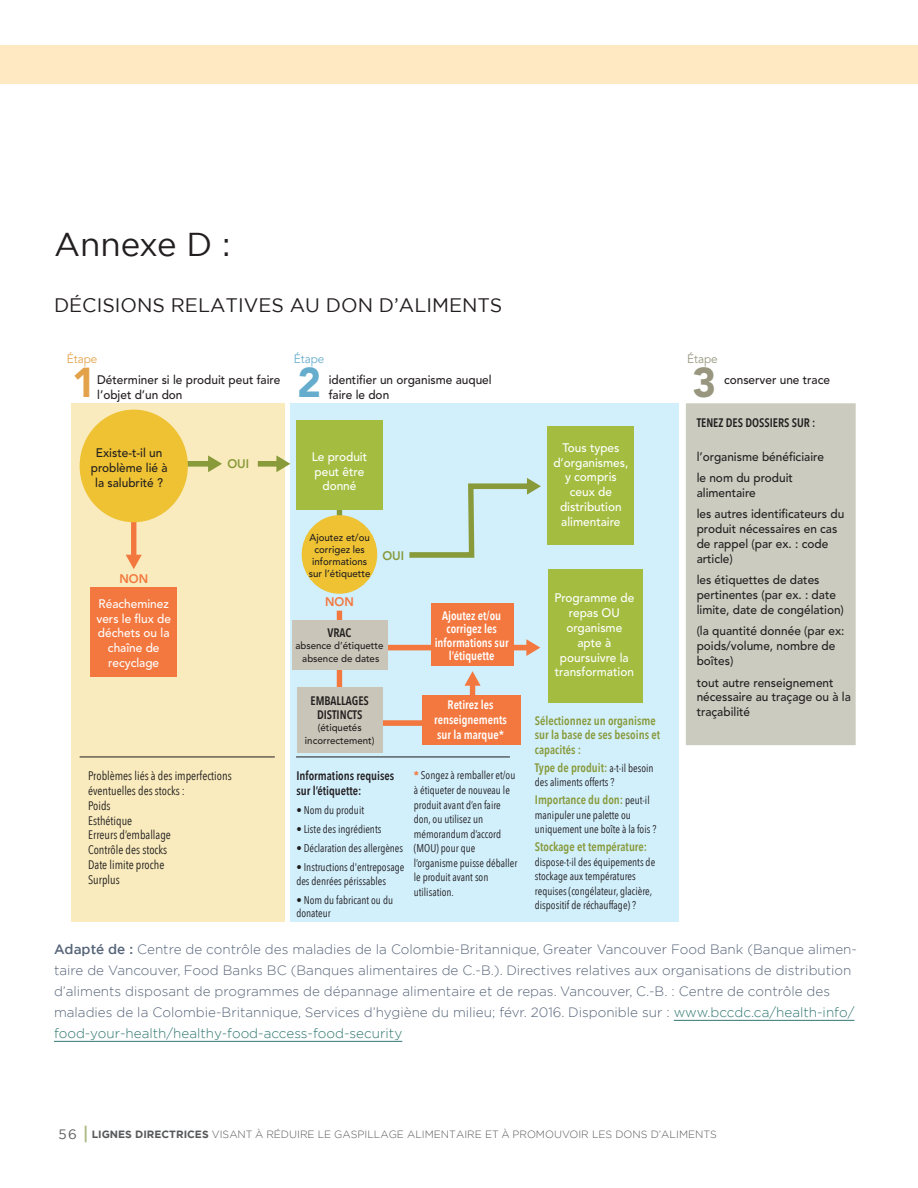
<style>
.page{position:relative;width:918px;height:1188px;background:#fff}
.page>*{position:absolute;margin:0;border:0;box-sizing:border-box;transform-origin:0 0}
.t1{font:900 41.4px "Avenir LT Std";color:#e3a24a;scale:.96 1}
.t2{font:900 41.4px "Avenir LT Std";color:#66adcd;scale:.96 1}
.t3{font:900 41.4px "Avenir LT Std";color:#98967e;scale:.96 1}
.Header_1{font:33px "Gotham";color:#231f20}
.t4{font:19.5px "Gotham";color:#231f20}
.t5{font:300 13.5px/21px "Gotham";color:#576579}
.t6{font:500 12.3px/14.9px "Avenir LT Std";color:#231f20;scale:.96 1}
.t7{font:500 12.3px/14.9px "Avenir LT Std";color:#fff;text-align:center;scale:.96 1}
.t8{font:600 12.3px/14.5px "Avenir Next Condensed";color:#889a3a;scale:.96 1}
.t9{font:12.3px/14.9px "Avenir Next Condensed";color:#201d1e;scale:.96 1}
.t10{font:600 12.3px/13.5px "Avenir Next Condensed";color:#fff;text-align:center;scale:.96 1}
.t11{font:600 12.3px/14.9px "Avenir Next Condensed";color:#231f20;text-align:center;scale:.96 1}
.t12{font:800 12.3px "Avenir LT Std";color:#889a39;scale:.96 1}
.t13{font:800 12.3px "Avenir LT Std";color:#f3783f;scale:.96 1}
.t14{font:12.15px "Avenir LT Std";color:#e3a24a;scale:.96 1}
.t15{font:12.15px "Avenir LT Std";color:#66adcd;scale:.96 1}
.t16{font:12.15px "Avenir LT Std";color:#98967e;scale:.96 1}
.t17{font:11.25px/14.5px "Avenir Next Condensed";color:#201d1e;scale:.96 1}
.t18{font:300 10.5px "Gotham";color:#57585a}
.t19{font:500 10.05px/12.1px "Avenir LT Std";color:#231f20;text-align:center;scale:.96 1}
.s1{font-weight:700;color:#f3783f}
.s2{font-weight:400;font-size:11.25px;color:#201d1e}
.s3{font-weight:500}
.s4{color:#307771}
.s5{font-weight:400;font-size:13.5px}
.s6{font-weight:500;font-size:18px;color:#a8b980}
.s7{font-weight:700}
</style>
<div class="page">
<hr style="left:674px;top:1020px;width:180px;height:1px;background:#307771">
<hr style="left:54px;top:1041px;width:348px;height:1px;background:#307771">
<div style="left:71px;top:403px;width:213px;height:518px;background:#f9ebbd"></div>
<div style="left:290px;top:403px;width:389px;height:518px;background:#d2effc"></div>
<div style="left:686px;top:403px;width:170px;height:342px;background:#cccbc0"></div>
<div style="left:337px;top:508px;width:5px;height:23px;background:#889a39"></div>
<svg style="left:382px;top:671px;width:99px;height:58px"></svg>
<div style="left:492px;top:645px;width:37px;height:5px;background:#f3783f"></div>
<svg style="left:526px;top:639px;width:14px;height:17px"></svg>
<div style="left:382px;top:645px;width:97px;height:5px;background:#f3783f"></div>
<div style="left:337px;top:611px;width:5px;height:126px;background:#f3783f"></div>
<svg style="left:409px;top:478px;width:132px;height:80px"></svg>
<div style="left:131px;top:508px;width:5px;height:49px;background:#f3783f"></div>
<svg style="left:126px;top:555px;width:16px;height:14px"></svg>
<div style="left:258px;top:461px;width:21px;height:6px;background:#889a39"></div>
<svg style="left:276px;top:455px;width:14px;height:17px"></svg>
<div style="left:120px;top:461px;width:90px;height:6px;background:#889a39"></div>
<svg style="left:208px;top:455px;width:14px;height:17px"></svg>
<div style="left:80px;top:410px;width:108px;height:112px;background:#eec232;border-radius:50%"></div>
<div style="left:91px;top:588px;width:86px;height:89px;background:#f3783f"></div>
<div style="left:296px;top:420px;width:86px;height:90px;background:#a4bd41"></div>
<div style="left:548px;top:426px;width:86px;height:118px;background:#a4bd41"></div>
<div style="left:548px;top:570px;width:95px;height:133px;background:#a4bd41"></div>
<div style="left:292px;top:620px;width:96px;height:50px;background:#c9c6b9"></div>
<div style="left:297px;top:687px;width:85px;height:66px;background:#c9c6b9"></div>
<div style="left:431px;top:604px;width:82px;height:62px;background:#f3783f"></div>
<div style="left:423px;top:695px;width:98px;height:49px;background:#f3783f"></div>
<hr style="left:80px;top:757px;width:195px;height:1px;background:#231f20">
<hr style="left:296px;top:757px;width:214px;height:1px;background:#231f20">
<div style="left:302px;top:515px;width:75px;height:79px;background:#eec232;border-radius:50%"></div>
<div style="left:0;top:45px;width:918px;height:39px;background:#fee9c3"></div>
<p class="Header_1" style="left:54px;top:223px;width:178px">Annexe D :</p>
<p class="t4" style="left:54px;top:293px;width:450px">DÉCISIONS RELATIVES AU DON D’ALIMENTS</p>
<p class="t14" style="left:67px;top:352px;width:33px">Étape</p>
<p class="t1" style="left:72px;top:358px;width:26px">1</p>
<p class="t15" style="left:294px;top:352px;width:33px">Étape</p>
<p class="t2" style="left:297px;top:358px;width:26px">2</p>
<p class="t16" style="left:687px;top:352px;width:33px">Étape</p>
<p class="t3" style="left:692px;top:358px;width:26px">3</p>
<p class="t6" style="left:97px;top:373px;width:192px">Déterminer si le produit peut faire l’objet d’un don</p>
<p class="t6" style="left:329px;top:373px;width:171px">identifier un organisme auquel faire le don</p>
<p class="t6" style="left:724px;top:373px;width:112px">conserver une trace</p>
<p class="t6" style="left:91px;top:446px;width:81px;text-align:center">Existe-t-il un problème lié à la salubrité ?</p>
<p class="t13" style="left:119px;top:571px;width:31px">NON</p>
<p class="t7" style="left:96px;top:597px;width:79px">Réacheminez vers le flux de déchets ou la chaîne de recyclage</p>
<p class="t12" style="left:227px;top:456px;width:24px">OUI</p>
<p class="t9" style="left:88px;top:768px;width:151px">Problèmes liés à des imperfections éventuelles des stocks :<br>Poids<br>Esthétique<br>Erreurs d’emballage<br>Contrôle des stocks<br>Date limite proche<br>Surplus</p>
<p class="t7" style="left:312px;top:449px;width:59px">Le produit peut être donné</p>
<p class="t7" style="left:553px;top:440px;width:80px">Tous types d’organismes, y compris ceux de distribution alimentaire</p>
<p class="t19" style="left:309px;top:531px;width:66px">Ajoutez et/ou corrigez les informations sur l’étiquette</p>
<p class="t13" style="left:325px;top:595px;width:31px">NON</p>
<p class="t12" style="left:382px;top:548px;width:24px">OUI</p>
<p class="t11" style="left:327px;top:625px;width:26px">VRAC</p>
<p class="t19" style="left:295px;top:640px;width:93px">absence d’étiquette absence de dates</p>
<p class="t11" style="left:311px;top:692px;width:62px">EMBALLAGES<br>DISTINCTS</p>
<p class="t19" style="left:305px;top:722px;width:74px">(étiquetés incorrectement)</p>
<p class="t11" style="left:296px;top:768px;width:103px;text-align:left">Informations requises sur l’étiquette:</p>
<p class="t17" style="left:296px;top:802px;width:72px">• Nom du produit</p>
<p class="t17" style="left:296px;top:821px;width:90px">• Liste des ingrédients</p>
<p class="t17" style="left:296px;top:840px;width:113px">• Déclaration des allergènes</p>
<p class="t17" style="left:296px;top:860px;width:114px;line-height:13.5px">• Instructions d'entreposage des denrées périssables</p>
<p class="t17" style="left:296px;top:892px;width:102px;line-height:13.5px">• Nom du fabricant ou du donateur</p>
<p class="t10" style="left:435px;top:608px;width:79px">Ajoutez et/ou corrigez les informations sur l’étiquette</p>
<p class="t10" style="left:434px;top:697px;width:77px;line-height:14.9px">Retirez les renseignements sur la marque*</p>
<p class="t17" style="left:414px;top:768px;width:109px"><span class="s1">*</span> Songez à remballer et/ou à étiqueter de nouveau le produit avant d’en faire don, ou utilisez un mémorandum d’accord (MOU) pour que l’organisme puisse déballer le produit avant son utilisation.</p>
<p class="t7" style="left:554px;top:591px;width:85px">Programme de repas OU organisme apte à poursuivre la transformation</p>
<p class="t8" style="left:535px;top:713px;width:132px">Sélectionnez un organisme sur la base de ses besoins et capacités :</p>
<p class="t8" style="left:535px;top:760px;width:125px">Type de produit: <span class="s2">a-t-il besoin</span></p>
<p class="t17" style="left:535px;top:774px;width:84px">des aliments offerts ?</p>
<p class="t8" style="left:535px;top:792px;width:121px">Importance du don: <span class="s2">peut-il</span></p>
<p class="t17" style="left:535px;top:807px;width:128px">manipuler une palette ou uniquement une boîte à la fois ?</p>
<p class="t8" style="left:535px;top:839px;width:118px">Stockage et température:</p>
<p class="t17" style="left:535px;top:854px;width:127px">dispose-t-il des équipements de stockage aux températures requises (congélateur, glacière, dispositif de réchauffage) ?</p>
<p class="t11" style="left:697px;top:415px;width:125px">TENEZ DES DOSSIERS SUR :</p>
<p class="t6" style="left:697px;top:446px;width:134px;line-height:21.5px">l’organisme bénéficiaire le nom du produit</p>
<p class="t6" style="left:697px;top:482px;width:155px;line-height:21.5px">alimentaire<br>les autres identificateurs du</p>
<p class="t6" style="left:697px;top:522px;width:148px">produit nécessaires en cas de rappel (par ex. : code article)</p>
<p class="t6" style="left:697px;top:573px;width:155px">les étiquettes de dates pertinentes (par ex. : date limite, date de congélation)</p>
<p class="t6" style="left:697px;top:624px;width:156px">(la quantité donnée (par ex: poids/volume, nombre de boîtes)</p>
<p class="t6" style="left:697px;top:675px;width:162px">tout autre renseignement nécessaire au traçage ou à la traçabilité</p>
<p class="t5" style="left:54px;top:939px;width:805px"><span class="s3">Adapté de :</span> Centre de contrôle des maladies de la Colombie-Britannique, Greater Vancouver Food Bank (Banque alimen&shy;taire de Vancouver, Food Banks BC (Banques alimentaires de C.-B.). Directives relatives aux organisations de distribution d’aliments disposant de programmes de dépannage alimentaire et de repas. Vancouver, C.-B. : Centre de contrôle des maladies de la Colombie-Britannique, Services d’hygiène du milieu; févr. 2016. Disponible sur : <span class="s4">www.bccdc.ca/health-info/ food-your-health/healthy-food-access-food-security</span></p>
<p class="t18" style="left:58px;top:1128px;width:660px"><span class="s5">56</span> <span class="s6">|</span> <span class="s7">LIGNES DIRECTRICES</span> VISANT À RÉDUIRE LE GASPILLAGE ALIMENTAIRE ET À PROMOUVOIR LES DONS D’ALIMENTS</p>
</div>
